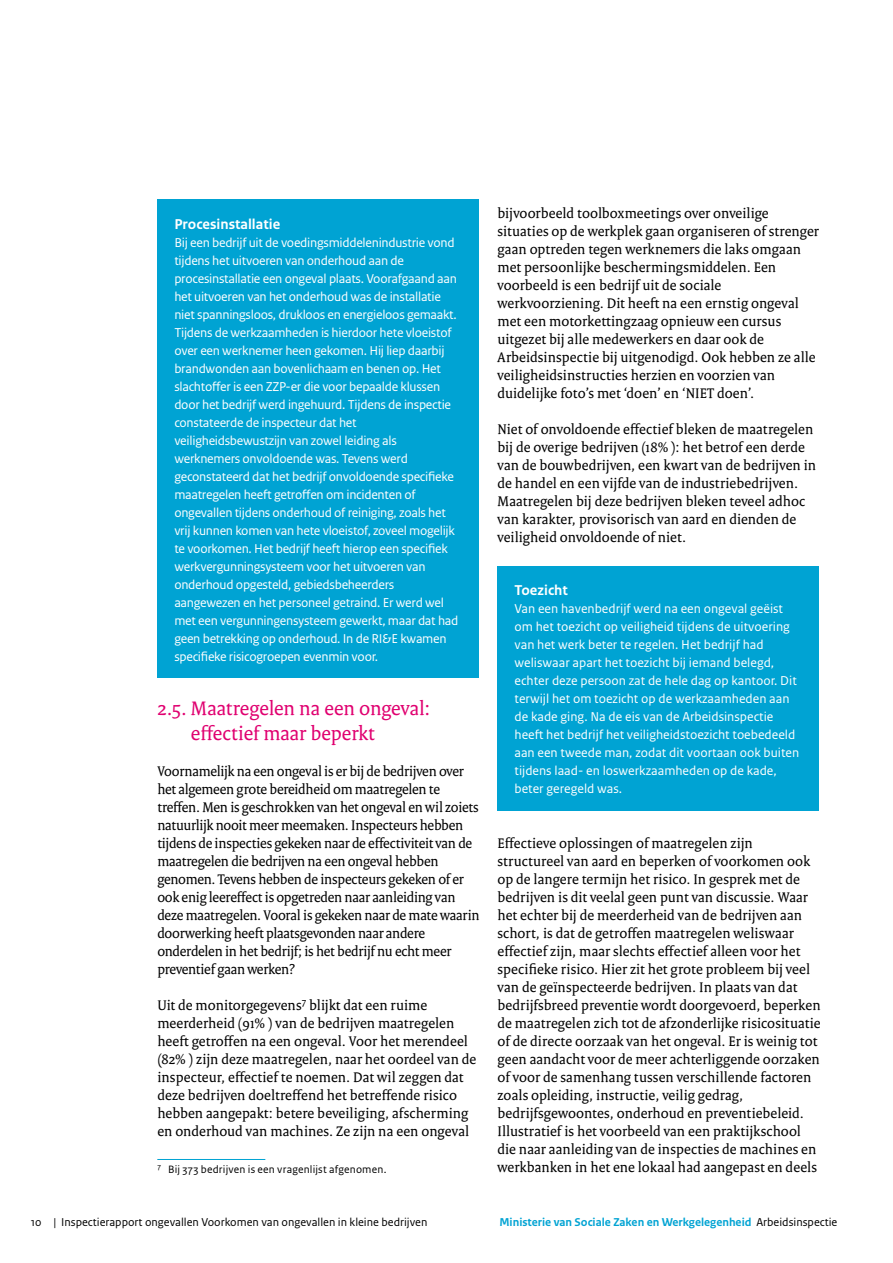
<style>
.page{position:relative;width:893px;height:1263px;background:#fff}
.page>*{position:absolute;margin:0;border:0;box-sizing:border-box;transform-origin:0 0}
.t1{font:21px/25.2px "Rijksoverheid Serif";color:#e00070}
.t2{font:15px/18px "Rijksoverheid Serif";color:#000}
.t3{font:700 15px "Rijksoverheid Sans Text";color:#fff}
.t4{font:13.5px/18px "Rijksoverheid Sans Text";letter-spacing:-.02em;color:#fff}
.t5{font:13.5px/18px "Rijksoverheid Sans Text";color:#fff}
.t6{font:12px "Rijksoverheid Sans Text";color:#000}
.t7{font:700 12px "Rijksoverheid Sans Text";color:#00a3d3}
.t8{font:11.25px "Rijksoverheid Sans Text";letter-spacing:.02em;color:#000}
.s1{font-weight:400;color:#000}
</style>
<div class="page">
<div style="left:157px;top:200px;width:322px;height:478px;background:#00a3d3"></div>
<hr style="left:157px;top:1159px;width:108px;height:1px;background:#00a3d3">
<div style="left:497px;top:566px;width:322px;height:244px;background:#00a3d3"></div>
<p class="t3" style="left:174px;top:216px;width:107px">Procesinstallatie</p>
<p class="t4" style="left:174px;top:234px;width:286px">Bij een bedrijf uit de voedingsmiddelenindustrie vond tijdens het uitvoeren van onderhoud aan de procesinstallatie een ongeval plaats. Voorafgaand aan het uitvoeren van het onderhoud was de installatie niet spanningsloos, drukloos en energieloos gemaakt.<br>Tijdens de werkzaamheden is hierdoor hete vloeistof over een werknemer heen gekomen. Hij liep daarbij brandwonden aan bovenlichaam en benen op. Het slachtoffer is een ZZP-er die voor bepaalde klussen door het bedrijf werd ingehuurd. Tijdens de inspectie constateerde de inspecteur dat het veiligheidsbewustzijn van zowel leiding als werknemers onvoldoende was. Tevens werd geconstateerd dat het bedrijf onvoldoende specifieke maatregelen heeft getroffen om incidenten of ongevallen tijdens onderhoud of reiniging, zoals het vrij kunnen komen van hete vloeistof, zoveel mogelijk te voorkomen. Het bedrijf heeft hierop een specifiek werkvergunningsysteem voor het uitvoeren van onderhoud opgesteld, gebiedsbeheerders aangewezen en het personeel getraind. Er werd wel met een vergunningensysteem gewerkt, maar dat had geen betrekking op onderhoud. In de RI&amp;E kwamen specifieke risicogroepen evenmin voor.</p>
<h1 class="t1" style="left:191px;top:696px;width:241px;text-indent:-34px">2.5. Maatregelen na een ongeval: effectief maar beperkt</h1>
<p class="t2" style="left:157px;top:762px;width:324px">Voornamelijk na een ongeval is er bij de bedrijven over het algemeen grote bereidheid om maatregelen te treffen. Men is geschrokken van het ongeval en wil zoiets natuurlijk nooit meer meemaken. Inspecteurs hebben tijdens de inspecties gekeken naar de effectiviteit van de maatregelen die bedrijven na een ongeval hebben genomen. Tevens hebben de inspecteurs gekeken of er ook enig leereffect is opgetreden naar aanleiding van deze maatregelen. Vooral is gekeken naar de mate waarin doorwerking heeft plaatsgevonden naar andere onderdelen in het bedrijf; is het bedrijf nu echt meer preventief gaan werken?</p>
<p class="t2" style="left:157px;top:996px;width:320px">Uit de monitorgegevens<sup>7</sup> blijkt dat een ruime meerderheid (91% ) van de bedrijven maatregelen heeft getroffen na een ongeval. Voor het merendeel (82% ) zijn deze maatregelen, naar het oordeel van de inspecteur, effectief te noemen. Dat wil zeggen dat deze bedrijven doeltreffend het betreffende risico hebben aangepakt: betere beveiliging, afscherming en onderhoud van machines. Ze zijn na een ongeval</p>
<p class="t8" style="left:157px;top:1163px;width:231px"><sup>7</sup> Bij 373 bedrijven is een vragenlijst afgenomen.</p>
<p class="t2" style="left:497px;top:204px;width:323px">bijvoorbeeld toolboxmeetings over onveilige situaties op de werkplek gaan organiseren of strenger gaan optreden tegen werknemers die laks omgaan met persoonlijke beschermingsmiddelen. Een voorbeeld is een bedrijf uit de sociale werkvoorziening. Dit heeft na een ernstig ongeval met een motorkettingzaag opnieuw een cursus uitgezet bij alle medewerkers en daar ook de Arbeidsinspectie bij uitgenodigd. Ook hebben ze alle veiligheidsinstructies herzien en voorzien van duidelijke foto’s met ‘doen’ en ‘NIET doen’.</p>
<p class="t2" style="left:497px;top:420px;width:320px">Niet of onvoldoende effectief bleken de maatregelen bij de overige bedrijven (18% ): het betrof een derde van de bouwbedrijven, een kwart van de bedrijven in de handel en een vijfde van de industriebedrijven.<br>Maatregelen bij deze bedrijven bleken teveel adhoc van karakter, provisorisch van aard en dienden de veiligheid onvoldoende of niet.</p>
<p class="t3" style="left:514px;top:582px;width:55px">Toezicht</p>
<p class="t5" style="left:514px;top:600px;width:286px">Van een havenbedrijf werd na een ongeval geëist om het toezicht op veiligheid tijdens de uitvoering van het werk beter te regelen. Het bedrijf had weliswaar apart het toezicht bij iemand belegd, echter deze persoon zat de hele dag op kantoor. Dit terwijl het om toezicht op de werkzaamheden aan de kade ging. Na de eis van de Arbeidsinspectie heeft het bedrijf het veiligheidstoezicht toebedeeld aan een tweede man, zodat dit voortaan ook buiten tijdens laad- en loswerkzaamheden op de kade, beter geregeld was.</p>
<p class="t2" style="left:497px;top:834px;width:325px">Effectieve oplossingen of maatregelen zijn structureel van aard en beperken of voorkomen ook op de langere termijn het risico. In gesprek met de bedrijven is dit veelal geen punt van discussie. Waar het echter bij de meerderheid van de bedrijven aan schort, is dat de getroffen maatregelen weliswaar effectief zijn, maar slechts effectief alleen voor het specifieke risico. Hier zit het grote probleem bij veel van de geïnspecteerde bedrijven. In plaats van dat bedrijfsbreed preventie wordt doorgevoerd, beperken de maatregelen zich tot de afzonderlijke risicosituatie of de directe oorzaak van het ongeval. Er is weinig tot geen aandacht voor de meer achterliggende oorzaken of voor de samenhang tussen verschillende factoren zoals opleiding, instructie, veilig gedrag, bedrijfsgewoontes, onderhoud en preventiebeleid.<br>Illustratief is het voorbeeld van een praktijkschool die naar aanleiding van de inspecties de machines en werkbanken in het ene lokaal had aangepast en deels</p>
<p class="t6" style="left:31px;top:1215px;width:398px">10 | Inspectierapport ongevallen Voorkomen van ongevallen in kleine bedrijven</p>
<p class="t7" style="left:499px;top:1215px;width:339px">Ministerie van Sociale Zaken en Werkgelegenheid <span class="s1">Arbeidsinspectie</span></p>
</div>
